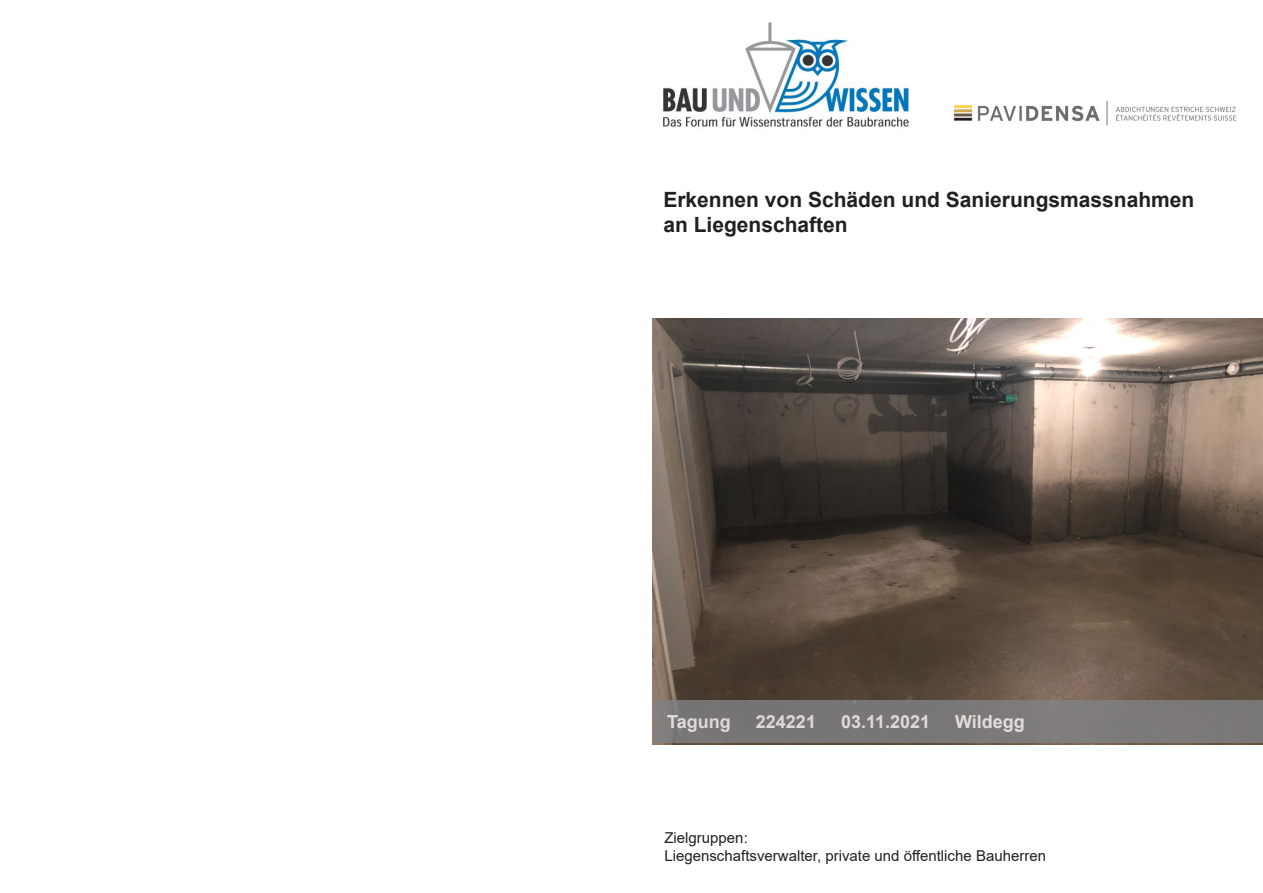
<style>
.page{position:relative;width:1263px;height:893px;background:#fff}
.page>*{position:absolute;margin:0;border:0;box-sizing:border-box;transform-origin:0 0}
.t1{font:700 21px/25.2px "Arial";color:#231f20}
.t2{font:700 18px "Arial";color:#fff}
.t3{font:15px "Arial";color:#231f20}
</style>
<div class="page">
<img style="left:663px;top:22px;width:246px;height:105px">
<img style="left:653px;top:319px;width:610px;height:425px">
<div style="left:653px;top:701px;width:610px;height:42px;background:#7a7877"></div>
<img style="left:954px;top:100px;width:283px;height:26px">
<p class="t1" style="left:663px;top:187px;width:532px">Erkennen von Schäden und Sanierungsmassnahmen an Liegenschaften</p>
<p class="t2" style="left:667px;top:709px;width:65px">Tagung</p>
<p class="t2" style="left:756px;top:709px;width:62px">224221</p>
<p class="t2" style="left:841px;top:709px;width:91px">03.11.2021</p>
<p class="t2" style="left:955px;top:709px;width:71px">Wildegg</p>
<p class="t3" style="left:664px;top:828px;width:85px">Zielgruppen:</p>
<p class="t3" style="left:664px;top:846px;width:383px">Liegenschaftsverwalter, private und öffentliche Bauherren</p>
</div>
